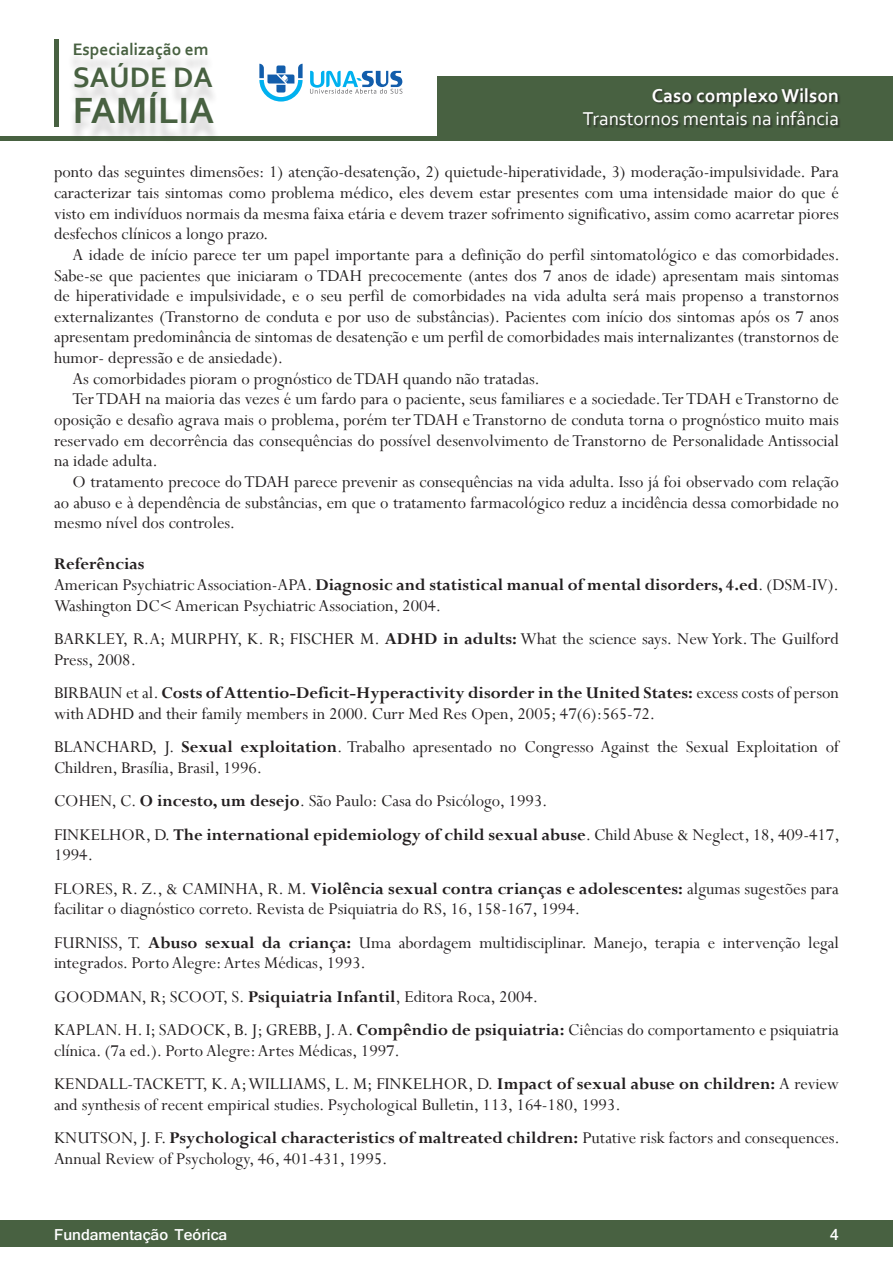
<style>
.page{position:relative;width:893px;height:1263px;background:#fff}
.page>*{position:absolute;margin:0;border:0;box-sizing:border-box;transform-origin:0 0}
.t1{font:700 38.25px "Corbel";color:#486141}
.t2{font:700 29.55px "Corbel";color:#486141}
.t3{font:19.5px "Corbel";color:#fff}
.t4{font:700 19.5px "Corbel";color:#fff}
.Referencia_Bibliogra{font:18.3px/20.7px "Perpetua";color:#231f20}
.Paragrafo_basico{font:18.3px/20.7px "Perpetua";color:#231f20;text-align:justify}
.Sub-Paragrafo_bold{font:700 18.3px "Perpetua";color:#231f20}
.t5{font:700 17.4px "Corbel";color:#486141}
.t6{font:700 16.5px "Shruti";color:#fff}
.s1{font-weight:700}
</style>
<div class="page">
<div style="left:0;top:1220px;width:893px;height:27px;background:#486141"></div>
<hr style="left:0;top:136px;width:893px;height:4px;background:#486141">
<div style="left:438px;top:77px;width:455px;height:63px;background:#486141"></div>
<div style="left:54px;top:39px;width:5px;height:87px;background:#486141"></div>
<div style="left:67px;top:49px;width:153px;height:94px;background:#231f20;opacity:.2"></div>
<div style="left:583px;top:88px;width:258px;height:40px;background:#231f20;opacity:.75"></div>
<svg style="left:259px;top:64px;width:44px;height:38px"></svg>
<svg style="left:310px;top:71px;width:92px;height:23px"></svg>
<p class="t5" style="left:73px;top:38px;width:137px">Especialização em</p>
<h2 class="t2" style="left:73px;top:58px;width:142px">SAÚDE DA</h2>
<h1 class="t1" style="left:73px;top:87px;width:143px">FAMÍLIA</h1>
<p class="t4" style="left:652px;top:84px;width:189px">Caso complexo Wilson</p>
<p class="t3" style="left:583px;top:107px;width:257px">Transtornos mentais na infância</p>
<p class="Paragrafo_basico" style="left:54px;top:161px;width:786px">ponto das seguintes dimensões: 1) atenção-desatenção, 2) quietude-hiperatividade, 3) moderação-impulsividade. Para caracterizar tais sintomas como problema médico, eles devem estar presentes com uma intensidade maior do que é visto em indivíduos normais da mesma faixa etária e devem trazer sofrimento significativo, assim como acarretar piores desfechos clínicos a longo prazo.</p>
<p class="Paragrafo_basico" style="left:54px;top:244px;width:787px;text-indent:18px">A idade de início parece ter um papel importante para a definição do perfil sintomatológico e das comorbidades.<br>Sabe-se que pacientes que iniciaram o TDAH precocemente (antes dos 7 anos de idade) apresentam mais sintomas de hiperatividade e impulsividade, e o seu perfil de comorbidades na vida adulta será mais propenso a transtornos externalizantes (Transtorno de conduta e por uso de substâncias). Pacientes com início dos sintomas após os 7 anos apresentam predominância de sintomas de desatenção e um perfil de comorbidades mais internalizantes (transtornos de humor- depressão e de ansiedade).</p>
<p class="Paragrafo_basico" style="left:72px;top:368px;width:469px">As comorbidades pioram o prognóstico de TDAH quando não tratadas.</p>
<p class="Paragrafo_basico" style="left:54px;top:388px;width:786px;text-indent:18px">Ter TDAH na maioria das vezes é um fardo para o paciente, seus familiares e a sociedade. Ter TDAH e Transtorno de oposição e desafio agrava mais o problema, porém ter TDAH e Transtorno de conduta torna o prognóstico muito mais reservado em decorrência das consequências do possível desenvolvimento de Transtorno de Personalidade Antissocial na idade adulta.</p>
<p class="Paragrafo_basico" style="left:54px;top:471px;width:786px;text-indent:18px">O tratamento precoce do TDAH parece prevenir as consequências na vida adulta. Isso já foi observado com relação ao abuso e à dependência de substâncias, em que o tratamento farmacológico reduz a incidência dessa comorbidade no mesmo nível dos controles.</p>
<p class="Sub-Paragrafo_bold" style="left:54px;top:553px;width:92px">Referências</p>
<p class="Referencia_Bibliogra" style="left:54px;top:574px;width:786px">American Psychiatric Association-APA. <span class="s1">Diagnosic and statistical manual of mental disorders, 4.ed</span>. (DSM-IV).<br>Washington DC&lt; American Psychiatric Association, 2004.</p>
<p class="Referencia_Bibliogra" style="left:54px;top:628px;width:786px">BARKLEY, R.A; MURPHY, K. R; FISCHER M. <span class="s1">ADHD in adults:</span> What the science says. New York. The Guilford<br>Press, 2008.</p>
<p class="Referencia_Bibliogra" style="left:54px;top:682px;width:786px">BIRBAUN et al. <span class="s1">Costs of Attentio-Deficit-Hyperactivity disorder in the United States:</span> excess costs of person with ADHD and their family members in 2000. Curr Med Res Open, 2005; 47(6):565-72.</p>
<p class="Referencia_Bibliogra" style="left:54px;top:736px;width:786px">BLANCHARD, J. <span class="s1">Sexual exploitation</span>. Trabalho apresentado no Congresso Against the Sexual Exploitation of<br>Children, Brasília, Brasil, 1996.</p>
<p class="Referencia_Bibliogra" style="left:54px;top:790px;width:495px">COHEN, C. <span class="s1">O incesto, um desejo</span>. São Paulo: Casa do Psicólogo, 1993.</p>
<p class="Referencia_Bibliogra" style="left:54px;top:824px;width:787px">FINKELHOR, D. <span class="s1">The international epidemiology of child sexual abuse</span>. Child Abuse &amp; Neglect, 18, 409-417,<br>1994.</p>
<p class="Referencia_Bibliogra" style="left:54px;top:878px;width:786px">FLORES, R. Z., &amp; CAMINHA, R. M. <span class="s1">Violência sexual contra crianças e adolescentes:</span> algumas sugestões para facilitar o diagnóstico correto. Revista de Psiquiatria do RS, 16, 158-167, 1994.</p>
<p class="Referencia_Bibliogra" style="left:54px;top:932px;width:786px">FURNISS, T. <span class="s1">Abuso sexual da criança:</span> Uma abordagem multidisciplinar. Manejo, terapia e intervenção legal integrados. Porto Alegre: Artes Médicas, 1993.</p>
<p class="Referencia_Bibliogra" style="left:54px;top:986px;width:486px">GOODMAN, R; SCOOT, S. <span class="s1">Psiquiatria Infantil</span>, Editora Roca, 2004.</p>
<p class="Referencia_Bibliogra" style="left:54px;top:1019px;width:786px">KAPLAN. H. I; SADOCK, B. J; GREBB, J. A. <span class="s1">Compêndio de psiquiatria:</span> Ciências do comportamento e psiquiatria clínica. (7a ed.). Porto Alegre: Artes Médicas, 1997.</p>
<p class="Referencia_Bibliogra" style="left:54px;top:1073px;width:786px">KENDALL-TACKETT, K. A; WILLIAMS, L. M; FINKELHOR, D. <span class="s1">Impact of sexual abuse on children:</span> A review and synthesis of recent empirical studies. Psychological Bulletin, 113, 164-180, 1993.</p>
<p class="Referencia_Bibliogra" style="left:54px;top:1127px;width:787px">KNUTSON, J. F. <span class="s1">Psychological characteristics of maltreated children:</span> Putative risk factors and consequences.<br>Annual Review of Psychology, 46, 401-431, 1995.</p>
<p class="t6" style="left:54px;top:1225px;width:175px">Fundamentação Teórica</p>
<p class="t6" style="left:830px;top:1225px;width:10px">4</p>
</div>
